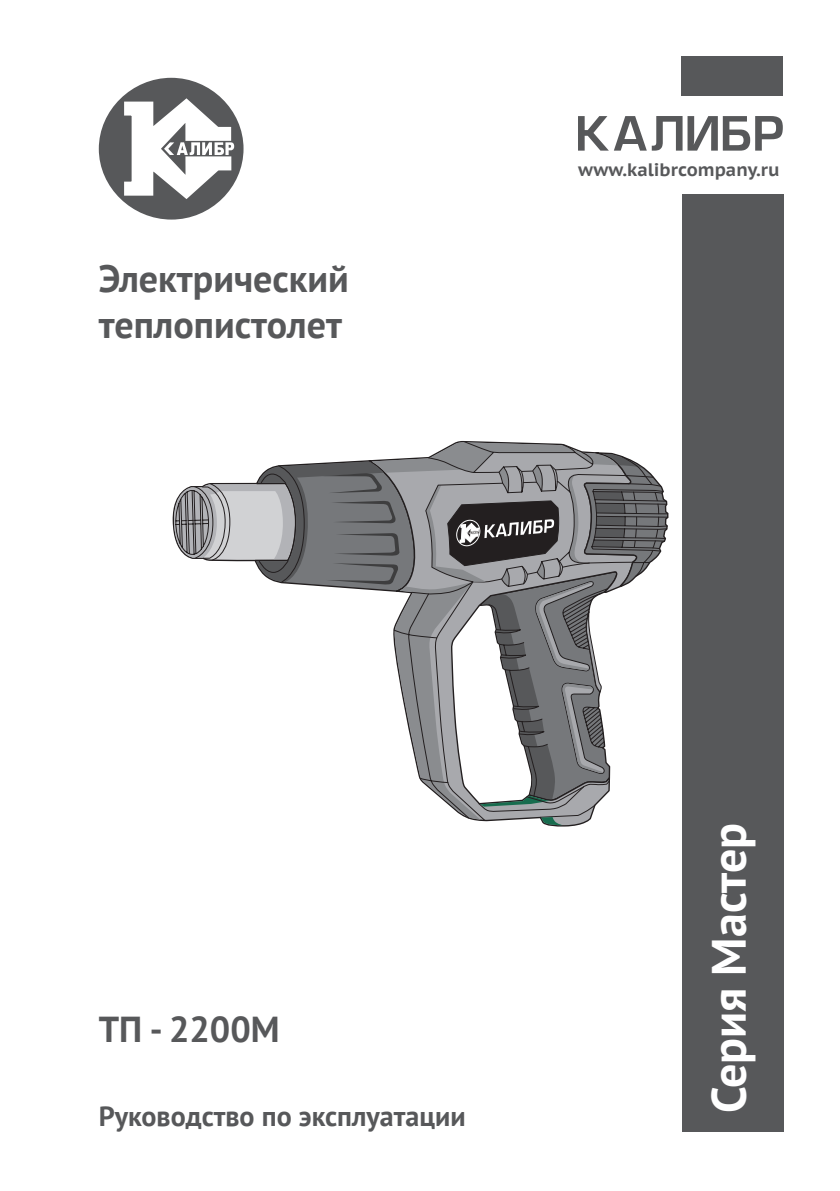
<style>
.page{position:relative;width:840px;height:1191px;background:#fff}
.page>*{position:absolute;margin:0;border:0;box-sizing:border-box;transform-origin:0 0}
.t1{font:700 48px "PT Sans";color:#fff}
.t2{font:700 38px/45.6px "PT Sans";color:#57585a}
.t3{font:700 36px "PT Sans";color:#57585a}
.t4{font:700 28px "PT Sans";color:#57585a}
.t5{font:700 18px "PT Sans Caption";color:#57585a}
</style>
<div class="page">
<div style="left:681px;top:194px;width:101px;height:937px;background:#57585a"></div>
<svg style="left:578px;top:116px;width:204px;height:35px"></svg>
<div style="left:681px;top:56px;width:101px;height:40px;background:#57585a"></div>
<div style="left:99px;top:78px;width:144px;height:142px;background:#57585a;border-radius:50%"></div>
<svg style="left:124px;top:97px;width:110px;height:103px"></svg>
<svg style="left:172px;top:441px;width:496px;height:384px"></svg>
<p class="t2" style="left:99px;top:255px;width:251px">Электрический теплопистолет</p>
<p class="t5" style="left:577px;top:158px;width:203px">www.kalibrcompany.ru</p>
<p class="t3" style="left:99px;top:1005px;width:182px">ТП - 2200М</p>
<p class="t4" style="left:99px;top:1097px;width:368px">Руководство по эксплуатации</p>
<p class="t1" style="left:696px;top:1113px;width:292px;rotate:-90deg">Серия Мастер</p>
</div>
